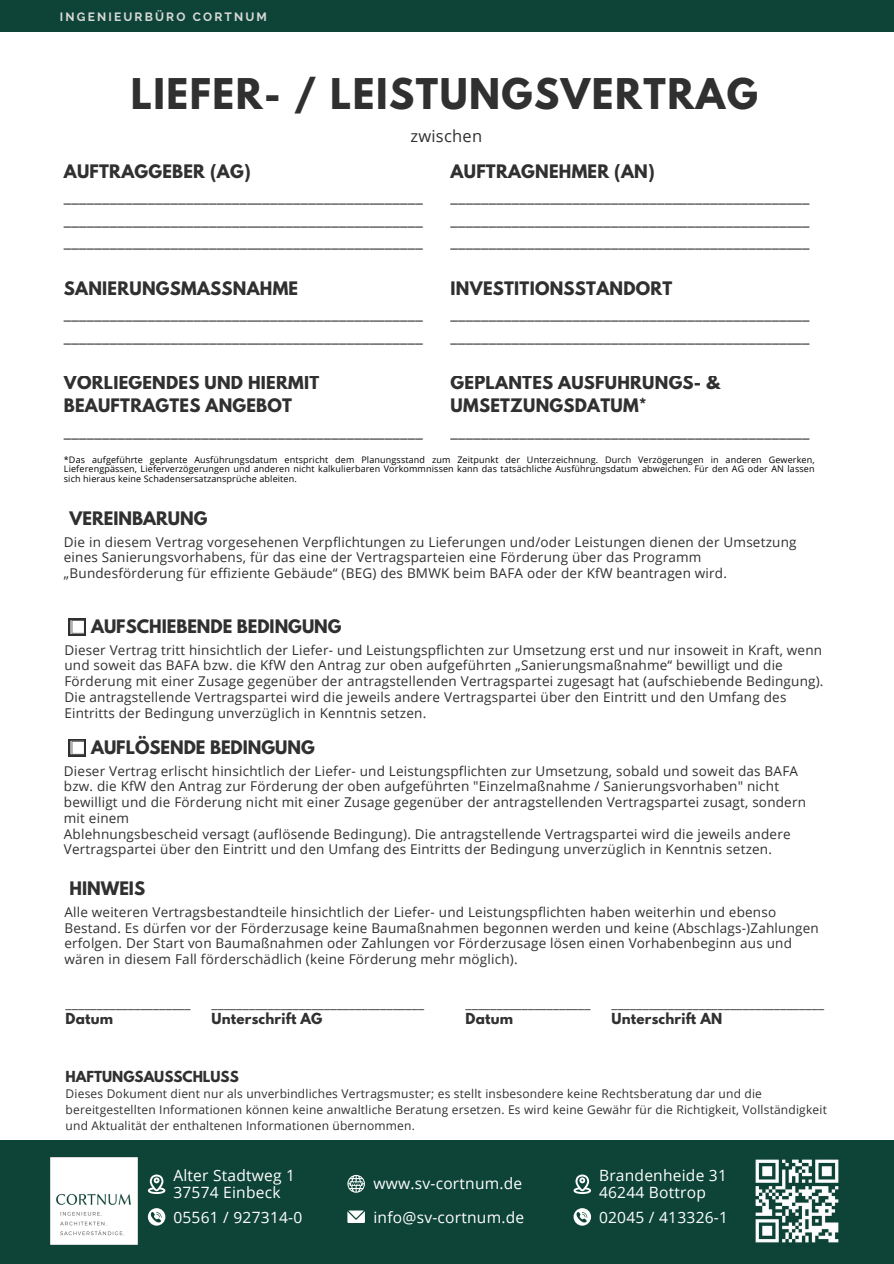
<style>
.page{position:relative;width:894px;height:1264px;background:#fff}
.page>*{position:absolute;margin:0;border:0;box-sizing:border-box;transform-origin:0 0}
.t1{font:700 37.5px "League Spartan";letter-spacing:.04em;color:#303030}
.t2{font:16.5px/22.5px "Open Sans";letter-spacing:.015em;color:#303030}
.t3{font:700 16.5px/22.5px "League Spartan";letter-spacing:.015em;color:#303030}
.t4{font:15.6px/16.8px "Open Sans";letter-spacing:.015em;color:#fff}
.t5{font:13.5px/15.8px "Open Sans";letter-spacing:.015em;color:#303030}
.t6{font:700 13.5px "League Spartan";letter-spacing:.015em;color:#303030}
.t7{font:12px/16px "Open Sans";letter-spacing:.015em;color:#303030}
.t8{font:700 12px "Raleway";letter-spacing:.18em;color:#d9d9d9}
.t9{font:9px/9.8px "Open Sans";letter-spacing:.015em;color:#000;text-align:justify}
.s1{font-family:"Noto Sans CJ Ksc";font-weight:400}
</style>
<div class="page">
<div style="left:0;top:1140px;width:893px;height:123px;background:#0e4437"></div>
<div style="left:0;top:0;width:893px;height:32px;background:#0e4437"></div>
<img style="left:51px;top:1157px;width:86px;height:87px">
<img style="left:755px;top:1159px;width:84px;height:84px">
<svg style="left:148px;top:1208px;width:17px;height:17px"></svg>
<svg style="left:347px;top:1210px;width:18px;height:12px"></svg>
<svg style="left:148px;top:1174px;width:17px;height:19px"></svg>
<svg style="left:347px;top:1174px;width:18px;height:18px"></svg>
<svg style="left:573px;top:1174px;width:18px;height:19px"></svg>
<svg style="left:573px;top:1208px;width:18px;height:17px"></svg>
<svg style="left:69px;top:618px;width:17px;height:17px"></svg>
<svg style="left:69px;top:739px;width:17px;height:17px"></svg>
<h2 class="t8" style="left:60px;top:10px;width:208px">INGENIEURBÜRO CORTNUM</h2>
<p class="t1" style="left:131px;top:75px;width:628px">LIEFER- / LEISTUNGSVERTRAG</p>
<p class="t2" style="left:410px;top:124px;width:73px">zwischen</p>
<p class="t3" style="left:64px;top:162px;width:188px">AUFTRAGGEBER (AG)</p>
<p class="t2" style="left:64px;top:185px;width:360px">_______________________________________________</p>
<p class="t2" style="left:64px;top:207px;width:360px">_______________________________________________</p>
<p class="t2" style="left:64px;top:230px;width:360px">_______________________________________________</p>
<p class="t3" style="left:64px;top:279px;width:236px">SANIERUNGSMASSNAHME</p>
<p class="t2" style="left:64px;top:302px;width:360px">_______________________________________________ _______________________________________________</p>
<p class="t3" style="left:64px;top:373px;width:257px">VORLIEGENDES UND HIERMIT<br>BEAUFTRAGTES ANGEBOT</p>
<p class="t2" style="left:64px;top:419px;width:360px">_______________________________________________</p>
<p class="t3" style="left:450px;top:162px;width:206px">AUFTRAGNEHMER (AN)</p>
<p class="t2" style="left:450px;top:185px;width:360px">_______________________________________________</p>
<p class="t2" style="left:450px;top:207px;width:360px">_______________________________________________</p>
<p class="t2" style="left:450px;top:230px;width:360px">_______________________________________________</p>
<p class="t3" style="left:450px;top:279px;width:223px">INVESTITIONSSTANDORT</p>
<p class="t2" style="left:450px;top:302px;width:360px">_______________________________________________</p>
<p class="t2" style="left:450px;top:324px;width:360px">_______________________________________________</p>
<p class="t3" style="left:450px;top:373px;width:271px">GEPLANTES AUSFÜHRUNGS- &amp;<br>UMSETZUNGSDATUM*</p>
<p class="t2" style="left:450px;top:419px;width:360px">_______________________________________________</p>
<h2 class="t9" style="left:64px;top:454px;width:752px">*Das aufgeführte geplante Ausführungsdatum entspricht dem Planungsstand zum Zeitpunkt der Unterzeichnung. Durch Verzögerungen in anderen Gewerken, Lieferengpässen, Lieferverzögerungen und anderen nicht kalkulierbaren Vorkommnissen kann das tatsächliche Ausführungsdatum abweichen. Für den AG oder AN lassen sich hieraus keine Schadensersatzansprüche ableiten.</h2>
<p class="t3" style="left:70px;top:509px;width:139px">VEREINBARUNG</p>
<p class="t5" style="left:64px;top:533px;width:734px">Die in diesem Vertrag vorgesehenen Verpflichtungen zu Lieferungen und/oder Leistungen dienen der Umsetzung eines Sanierungsvorhabens, für das eine der Vertragsparteien eine Förderung über das Programm „Bundesförderung für effiziente Gebäude“ (BEG) des BMWK beim BAFA oder der KfW beantragen wird.</p>
<p class="t3" style="left:70px;top:617px;width:273px"><span class="s1">□</span> AUFSCHIEBENDE BEDINGUNG</p>
<p class="t5" style="left:64px;top:641px;width:760px">Dieser Vertrag tritt hinsichtlich der Liefer- und Leistungspflichten zur Umsetzung erst und nur insoweit in Kraft, wenn und soweit das BAFA bzw. die KfW den Antrag zur oben aufgeführten „Sanierungsmaßnahme“ bewilligt und die Förderung mit einer Zusage gegenüber der antragstellenden Vertragspartei zugesagt hat (aufschiebende Bedingung).<br>Die antragstellende Vertragspartei wird die jeweils andere Vertragspartei über den Eintritt und den Umfang des Eintritts der Bedingung unverzüglich in Kenntnis setzen.</p>
<p class="t3" style="left:70px;top:738px;width:246px"><span class="s1">□</span> AUFLÖSENDE BEDINGUNG</p>
<p class="t5" style="left:64px;top:762px;width:743px">Dieser Vertrag erlischt hinsichtlich der Liefer- und Leistungspflichten zur Umsetzung, sobald und soweit das BAFA bzw. die KfW den Antrag zur Förderung der oben aufgeführten "Einzelmaßnahme / Sanierungsvorhaben" nicht bewilligt und die Förderung nicht mit einer Zusage gegenüber der antragstellenden Vertragspartei zusagt, sondern mit einem<br>Ablehnungsbescheid versagt (auflösende Bedingung). Die antragstellende Vertragspartei wird die jeweils andere Vertragspartei über den Eintritt und den Umfang des Eintritts der Bedingung unverzüglich in Kenntnis setzen.</p>
<p class="t3" style="left:70px;top:879px;width:77px">HINWEIS</p>
<p class="t5" style="left:64px;top:903px;width:755px">Alle weiteren Vertragsbestandteile hinsichtlich der Liefer- und Leistungspflichten haben weiterhin und ebenso Bestand. Es dürfen vor der Förderzusage keine Baumaßnahmen begonnen werden und keine (Abschlags-)Zahlungen erfolgen. Der Start von Baumaßnahmen oder Zahlungen vor Förderzusage lösen einen Vorhabenbeginn aus und wären in diesem Fall förderschädlich (keine Förderung mehr möglich).</p>
<p class="t5" style="left:66px;top:994px;width:126px">____________________</p>
<p class="t6" style="left:66px;top:1011px;width:49px">Datum</p>
<p class="t5" style="left:211px;top:994px;width:214px">__________________________________</p>
<p class="t6" style="left:211px;top:1011px;width:112px">Unterschrift AG</p>
<p class="t5" style="left:465px;top:994px;width:126px">____________________</p>
<p class="t6" style="left:465px;top:1011px;width:49px">Datum</p>
<p class="t5" style="left:611px;top:994px;width:214px">__________________________________</p>
<p class="t6" style="left:611px;top:1011px;width:112px">Unterschrift AN</p>
<p class="t6" style="left:66px;top:1069px;width:175px">HAFTUNGSAUSSCHLUSS</p>
<p class="t7" style="left:66px;top:1085px;width:762px">Dieses Dokument dient nur als unverbindliches Vertragsmuster; es stellt insbesondere keine Rechtsberatung dar und die bereitgestellten Informationen können keine anwaltliche Beratung ersetzen. Es wird keine Gewähr für die Richtigkeit, Vollständigkeit und Aktualität der enthaltenen Informationen übernommen.</p>
<h1 class="t4" style="left:173px;top:1166px;width:123px">Alter Stadtweg 1<br>37574 Einbeck</h1>
<p class="t4" style="left:373px;top:1174px;width:150px">www.sv-cortnum.de</p>
<p class="t4" style="left:599px;top:1166px;width:129px">Brandenheide 31<br>46244 Bottrop</p>
<p class="t4" style="left:599px;top:1208px;width:130px">02045 / 413326-1</p>
<p class="t4" style="left:373px;top:1208px;width:152px">info@sv-cortnum.de</p>
<p class="t4" style="left:173px;top:1208px;width:130px">05561 / 927314-0</p>
</div>
